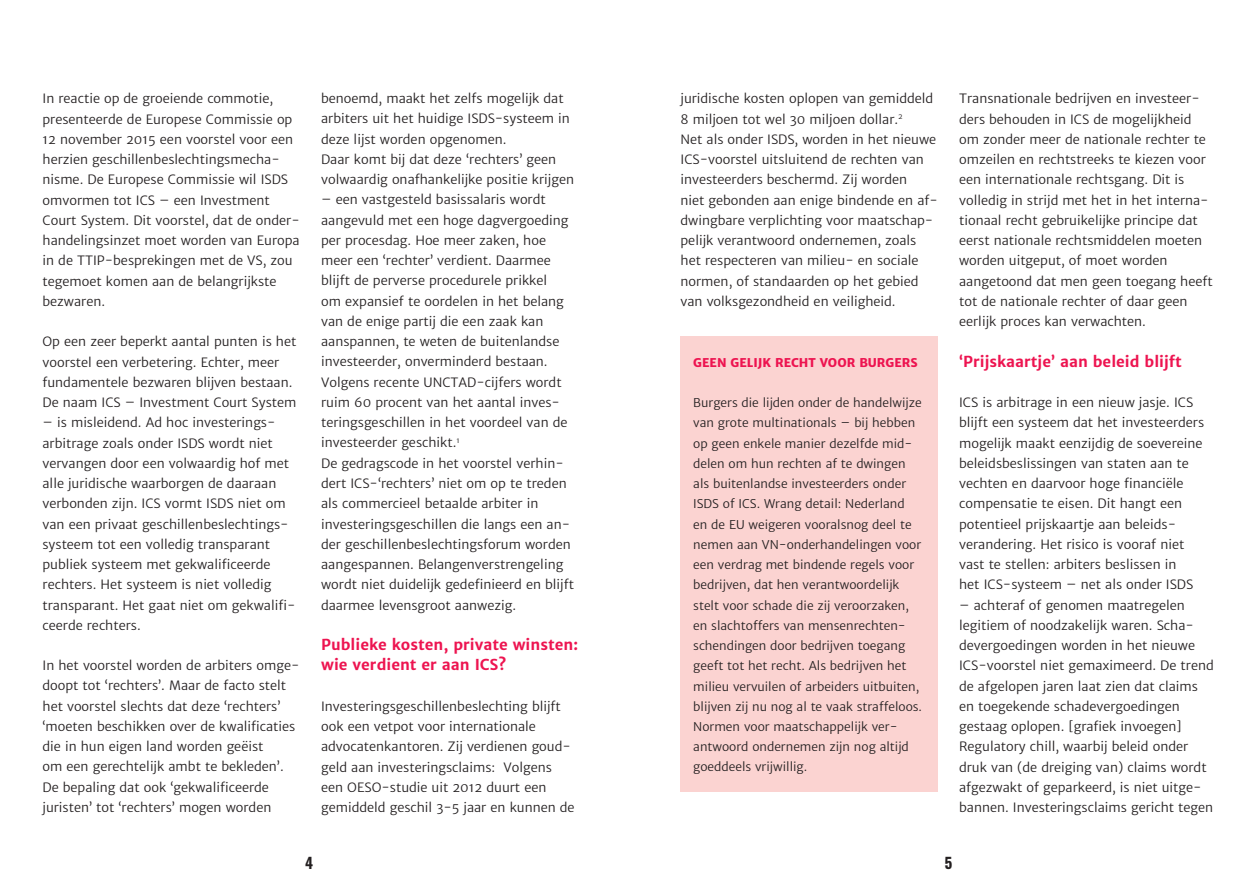
<style>
.page{position:relative;width:1259px;height:893px;background:#fff}
.page>*{position:absolute;margin:0;border:0;box-sizing:border-box;transform-origin:0 0}
.t1{font:700 15px/20.2px "Merriweather Sans";color:#ed1450}
.t2{font:700 15px "Oswald";color:#231f20}
.t3{font:12.75px/20.2px "Merriweather Sans";color:#231f20}
.t4{font:12px/20.2px "Merriweather Sans";color:#231f20}
.t5{font:800 12px "Merriweather Sans";color:#ed1450}
</style>
<div class="page">
<div style="left:680px;top:337px;width:258px;height:455px;background:#fbd3d1"></div>
<p class="t3" style="left:43px;top:89px;width:259px">In reactie op de groeiende commotie, presenteerde de Europese Commissie op 12 november 2015 een voorstel voor een herzien geschillenbeslechtingsmecha&shy;nisme. De Europese Commissie wil ISDS omvormen tot ICS – een Investment Court System. Dit voorstel, dat de onder&shy;handelingsinzet moet worden van Europa in de TTIP-besprekingen met de VS, zou tegemoet komen aan de belangrijkste bezwaren.</p>
<p class="t3" style="left:43px;top:332px;width:255px">Op een zeer beperkt aantal punten is het voorstel een verbetering. Echter, meer fundamentele bezwaren blijven bestaan.<br>De naam ICS – Investment Court System</p>
<p class="t3" style="left:43px;top:413px;width:254px">– is misleidend. Ad hoc investerings&shy;arbitrage zoals onder ISDS wordt niet vervangen door een volwaardig hof met alle juridische waarborgen de daaraan verbonden zijn. ICS vormt ISDS niet om van een privaat geschillenbeslechtings&shy;systeem tot een volledig transparant publiek systeem met gekwalificeerde rechters. Het systeem is niet volledig transparant. Het gaat niet om gekwalifi&shy;ceerde rechters.</p>
<p class="t3" style="left:43px;top:656px;width:258px">In het voorstel worden de arbiters omge&shy;doopt tot ‘rechters’. Maar de facto stelt het voorstel slechts dat deze ‘rechters’ ‘moeten beschikken over de kwalificaties die in hun eigen land worden geëist<br>om een gerechtelijk ambt te bekleden’.<br>De bepaling dat ook ‘gekwalificeerde juristen’ tot ‘rechters’ mogen worden</p>
<p class="t3" style="left:321px;top:89px;width:254px">benoemd, maakt het zelfs mogelijk dat arbiters uit het huidige ISDS-systeem in deze lijst worden opgenomen.<br>Daar komt bij dat deze ‘rechters’ geen volwaardig onafhankelijke positie krijgen</p>
<p class="t3" style="left:321px;top:190px;width:254px">– een vastgesteld basissalaris wordt aangevuld met een hoge dagvergoeding per procesdag. Hoe meer zaken, hoe meer een ‘rechter’ verdient. Daarmee blijft de perverse procedurele prikkel<br>om expansief te oordelen in het belang van de enige partij die een zaak kan aanspannen, te weten de buitenlandse investeerder, onverminderd bestaan.<br>Volgens recente UNCTAD-cijfers wordt ruim 60 procent van het aantal inves&shy;teringsgeschillen in het voordeel van de investeerder geschikt.<sup>1<br></sup>De gedragscode in het voorstel verhin&shy;dert ICS-‘rechters’ niet om op te treden als commercieel betaalde arbiter in investeringsgeschillen die langs een an&shy;der geschillenbeslechtingsforum worden aangespannen. Belangenverstrengeling wordt niet duidelijk gedefinieerd en blijft daarmee levensgroot aanwezig.</p>
<p class="t1" style="left:321px;top:635px;width:258px">Publieke kosten, private winsten: wie verdient er aan ICS?</p>
<p class="t3" style="left:321px;top:696px;width:255px">Investeringsgeschillenbeslechting blijft ook een vetpot voor internationale advocatenkantoren. Zij verdienen goud&shy;geld aan investeringsclaims: Volgens een OESO-studie uit 2012 duurt een gemiddeld geschil 3-5 jaar en kunnen de</p>
<p class="t3" style="left:680px;top:89px;width:259px">juridische kosten oplopen van gemiddeld 8 miljoen tot wel 30 miljoen dollar.<sup>2<br></sup>Net als onder ISDS, worden in het nieuwe ICS-voorstel uitsluitend de rechten van investeerders beschermd. Zij worden<br>niet gebonden aan enige bindende en af&shy;dwingbare verplichting voor maatschap&shy;pelijk verantwoord ondernemen, zoals het respecteren van milieu- en sociale normen, of standaarden op het gebied van volksgezondheid en veiligheid.</p>
<p class="t5" style="left:693px;top:355px;width:226px">GEEN GELIJK RECHT VOOR BURGERS</p>
<p class="t4" style="left:693px;top:393px;width:230px">Burgers die lijden onder de handelwijze van grote multinationals – bij hebben op geen enkele manier dezelfde mid&shy;delen om hun rechten af te dwingen als buitenlandse investeerders onder ISDS of ICS. Wrang detail: Nederland<br>en de EU weigeren vooralsnog deel te nemen aan VN-onderhandelingen voor een verdrag met bindende regels voor bedrijven, dat hen verantwoordelijk stelt voor schade die zij veroorzaken, en slachtoffers van mensenrechten&shy;schendingen door bedrijven toegang geeft tot het recht. Als bedrijven het milieu vervuilen of arbeiders uitbuiten, blijven zij nu nog al te vaak straffeloos.<br>Normen voor maatschappelijk ver&shy;antwoord ondernemen zijn nog altijd goeddeels vrijwillig.</p>
<p class="t3" style="left:959px;top:89px;width:255px">Transnationale bedrijven en investeer&shy;ders behouden in ICS de mogelijkheid om zonder meer de nationale rechter te omzeilen en rechtstreeks te kiezen voor een internationale rechtsgang. Dit is volledig in strijd met het in het interna&shy;tionaal recht gebruikelijke principe dat eerst nationale rechtsmiddelen moeten worden uitgeput, of moet worden aangetoond dat men geen toegang heeft tot de nationale rechter of daar geen eerlijk proces kan verwachten.</p>
<p class="t1" style="left:959px;top:351px;width:224px">‘Prijskaartje’ aan beleid blijft</p>
<p class="t3" style="left:959px;top:392px;width:246px">ICS is arbitrage in een nieuw jasje. ICS blijft een systeem dat het investeerders mogelijk maakt eenzijdig de soevereine beleidsbeslissingen van staten aan te vechten en daarvoor hoge financiële compensatie te eisen. Dit hangt een potentieel prijskaartje aan beleids&shy;verandering. Het risico is vooraf niet vast te stellen: arbiters beslissen in<br>het ICS-systeem – net als onder ISDS</p>
<p class="t3" style="left:959px;top:595px;width:256px">– achteraf of genomen maatregelen legitiem of noodzakelijk waren. Scha&shy;devergoedingen worden in het nieuwe ICS-voorstel niet gemaximeerd. De trend de afgelopen jaren laat zien dat claims en toegekende schadevergoedingen gestaag oplopen. [grafiek invoegen] Regulatory chill, waarbij beleid onder druk van (de dreiging van) claims wordt afgezwakt of geparkeerd, is niet uitge&shy;bannen. Investeringsclaims gericht tegen</p>
<p class="t2" style="left:305px;top:852px;width:10px">4</p>
<p class="t2" style="left:944px;top:852px;width:9px">5</p>
</div>
